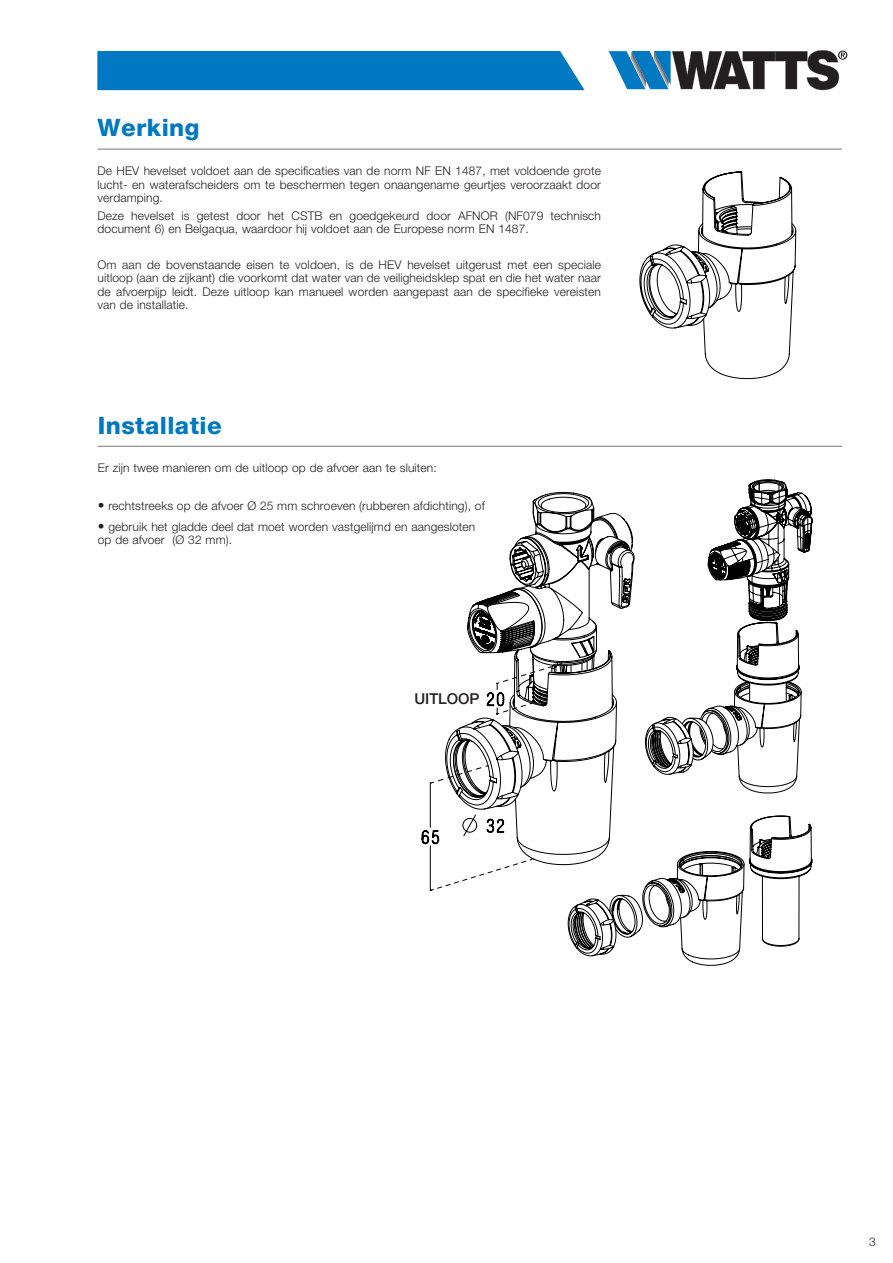
<style>
.page{position:relative;width:893px;height:1263px;background:#fff}
.page>*{position:absolute;margin:0;border:0;box-sizing:border-box;transform-origin:0 0}
.t1{font:800 24px "Helvetica Neue LT Std";letter-spacing:.02em;color:#0079c2}
.t2{font:500 15px "Helvetica Neue LT Std";color:#231f20}
.t3{font:300 12px/13.5px "Helvetica Neue LT Std";letter-spacing:.01em;color:#231f20}
.s1{font-size:13.5px}
</style>
<div class="page">
<div style="left:97px;top:51px;width:488px;height:39px;background:#0079c2"></div>
<svg style="left:609px;top:50px;width:238px;height:40px"></svg>
<hr style="left:98px;top:446px;width:744px;height:1px;background:#757679">
<hr style="left:98px;top:149px;width:744px;height:1px;background:#757679">
<svg style="left:421px;top:479px;width:392px;height:487px"></svg>
<svg style="left:430px;top:495px;width:203px;height:396px"></svg>
<svg style="left:639px;top:171px;width:157px;height:208px"></svg>
<div style="left:387px;top:685px;width:93px;height:26px;background:#fff"></div>
<h1 class="t1" style="left:98px;top:114px;width:103px">Werking</h1>
<p class="t3" style="left:98px;top:164px;width:505px;text-align:justify">De HEV hevelset voldoet aan de specificaties van de norm NF EN 1487, met voldoende grote lucht- en waterafscheiders om te beschermen tegen onaangename geurtjes veroorzaakt door verdamping.</p>
<p class="t3" style="left:98px;top:209px;width:505px">Deze hevelset is getest door het CSTB en goedgekeurd door AFNOR (NF079 technisch document 6) en Belgaqua, waardoor hij voldoet aan de Europese norm EN 1487.</p>
<p class="t3" style="left:98px;top:258px;width:505px;text-align:justify">Om aan de bovenstaande eisen te voldoen, is de HEV hevelset uitgerust met een speciale uitloop (aan de zijkant) die voorkomt dat water van de veiligheidsklep spat en die het water naar de afvoerpijp leidt. Deze uitloop kan manueel worden aangepast aan de specifieke vereisten van de installatie.</p>
<h1 class="t1" style="left:98px;top:411px;width:125px">Installatie</h1>
<p class="t3" style="left:98px;top:461px;width:341px">Er zijn twee manieren om de uitloop op de afvoer aan te sluiten:</p>
<p class="t3" style="left:98px;top:499px;width:388px"><span class="s1">•</span> rechtstreeks op de afvoer Ø 25 mm schroeven (rubberen afdichting), of</p>
<p class="t3" style="left:98px;top:520px;width:379px"><span class="s1">•</span> gebruik het gladde deel dat moet worden vastgelijmd en aangesloten op de afvoer (Ø 32 mm).</p>
<p class="t2" style="left:414px;top:690px;width:67px">UITLOOP</p>
<p class="t3" style="left:869px;top:1235px;width:8px">3</p>
</div>
